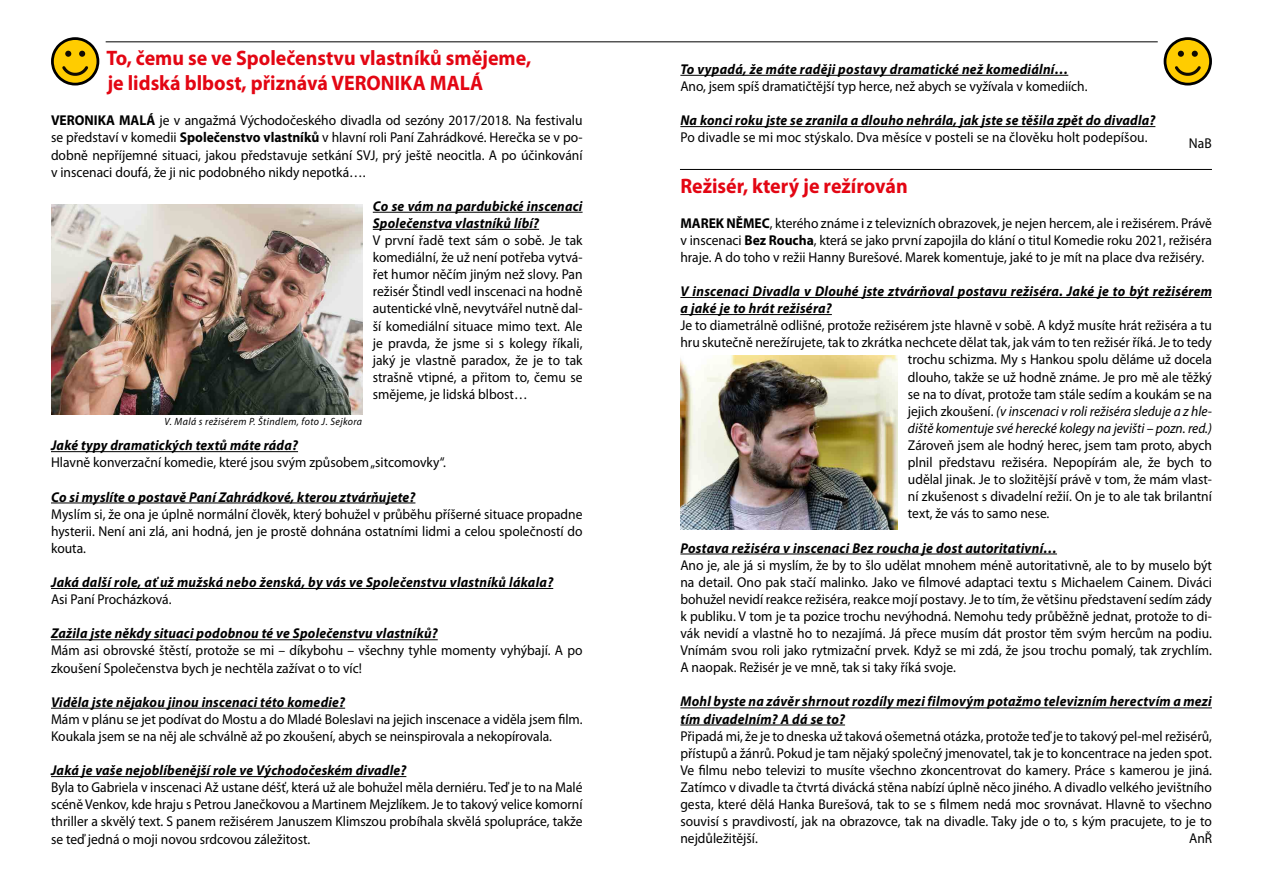
<style>
.page{position:relative;width:1263px;height:893px;background:#fff}
.page>*{position:absolute;margin:0;border:0;box-sizing:border-box;transform-origin:0 0}
.t1{font:700 21px/25.2px "Myriad Pro";color:#e30613;scale:.95 1}
.t2{font:14.25px/17.1px "Myriad Pro";color:#000;text-align:justify;scale:.95 1}
.t3{font:italic 700 14.25px/17.1px "Myriad Pro";letter-spacing:.015em;color:#000;scale:.95 1}
.t4{font:italic 10.5px "Myriad Pro";letter-spacing:.04em;color:#000;scale:.95 1}
.s1{font-weight:700}
.s2{font-style:italic}
</style>
<div class="page">
<svg style="left:51px;top:37px;width:49px;height:49px"></svg>
<svg style="left:1163px;top:37px;width:49px;height:49px"></svg>
<hr style="left:106px;top:41px;width:1052px;height:1px;background:#000">
<hr style="left:373px;top:212px;width:210px;height:1px;background:#000">
<hr style="left:373px;top:229px;width:166px;height:1px;background:#000">
<hr style="left:51px;top:451px;width:247px;height:1px;background:#000">
<hr style="left:51px;top:503px;width:364px;height:1px;background:#000">
<hr style="left:51px;top:588px;width:502px;height:1px;background:#000">
<hr style="left:51px;top:639px;width:387px;height:1px;background:#000">
<hr style="left:51px;top:708px;width:294px;height:1px;background:#000">
<hr style="left:51px;top:776px;width:355px;height:1px;background:#000">
<img style="left:51px;top:204px;width:311px;height:211px">
<hr style="left:680px;top:297px;width:532px;height:1px;background:#000">
<hr style="left:680px;top:314px;width:152px;height:1px;background:#000">
<hr style="left:680px;top:554px;width:377px;height:1px;background:#000">
<hr style="left:680px;top:707px;width:532px;height:1px;background:#000">
<hr style="left:680px;top:725px;width:165px;height:1px;background:#000">
<img style="left:680px;top:355px;width:217px;height:175px">
<hr style="left:680px;top:75px;width:388px;height:1px;background:#000">
<hr style="left:680px;top:126px;width:475px;height:1px;background:#000">
<hr style="left:680px;top:169px;width:532px;height:1px;background:#000">
<h1 class="t1" style="left:107px;top:45px;width:448px">To, čemu se ve Společenstvu vlastníků smějeme, je lidská blbost, přiznává VERONIKA MALÁ</h1>
<p class="t2" style="left:51px;top:112px;width:561px"><span class="s1">VERONIKA MALÁ</span> je v angažmá Východočeského divadla od sezóny 2017/2018. Na festivalu se představí v komedii <span class="s1">Společenstvo vlastníků</span> v hlavní roli Paní Zahrádkové. Herečka se v po&shy;dobně nepříjemné situaci, jakou představuje setkání SVJ, prý ještě neocitla. A po účinkování v inscenaci doufá, že ji nic podobného nikdy nepotká….</p>
<p class="t3" style="left:373px;top:197px;width:222px">Co se vám na pardubické inscenaci<br>Společenstva vlastníků líbí?</p>
<p class="t2" style="left:373px;top:231px;width:222px">V první řadě text sám o sobě. Je tak komediální, že už není potřeba vytvá&shy;řet humor něčím jiným než slovy. Pan režisér Štindl vedl inscenaci na hodně autentické vlně, nevytvářel nutně dal&shy;ší komediální situace mimo text. Ale je pravda, že jsme si s kolegy říkali, jaký je vlastně paradox, že je to tak strašně vtipné, a přitom to, čemu se smějeme, je lidská blbost…</p>
<p class="t3" style="left:51px;top:436px;width:262px">Jaké typy dramatických textů máte ráda?</p>
<p class="t2" style="left:51px;top:454px;width:417px">Hlavně konverzační komedie, které jsou svým způsobem „sitcomovky“.</p>
<p class="t3" style="left:51px;top:488px;width:385px">Co si myslíte o postavě Paní Zahrádkové, kterou ztvárňujete?</p>
<p class="t2" style="left:51px;top:505px;width:561px">Myslím si, že ona je úplně normální člověk, který bohužel v průběhu příšerné situace propadne hysterii. Není ani zlá, ani hodná, jen je prostě dohnána ostatními lidmi a celou společností do kouta.</p>
<p class="t3" style="left:51px;top:573px;width:530px">Jaká další role, ať už mužská nebo ženská, by vás ve Společenstvu vlastníků lákala?</p>
<p class="t2" style="left:51px;top:591px;width:128px">Asi Paní Procházková.</p>
<p class="t3" style="left:51px;top:624px;width:409px">Zažila jste někdy situaci podobnou té ve Společenstvu vlastníků?</p>
<p class="t2" style="left:51px;top:642px;width:561px">Mám asi obrovské štěstí, protože se mi – díkybohu – všechny tyhle momenty vyhýbají. A po zkoušení Společenstva bych je nechtěla zažívat o to víc!</p>
<p class="t3" style="left:51px;top:693px;width:311px">Viděla jste nějakou jinou inscenaci této komedie?</p>
<p class="t2" style="left:51px;top:710px;width:561px">Mám v plánu se jet podívat do Mostu a do Mladé Boleslavi na jejich inscenace a viděla jsem film.<br>Koukala jsem se na něj ale schválně až po zkoušení, abych se neinspirovala a nekopírovala.</p>
<p class="t3" style="left:51px;top:761px;width:376px">Jaká je vaše nejoblíbenější role ve Východočeském divadle?</p>
<p class="t2" style="left:51px;top:779px;width:561px">Byla to Gabriela v inscenaci Až ustane déšť, která už ale bohužel měla derniéru. Teď je to na Malé scéně Venkov, kde hraju s Petrou Janečkovou a Martinem Mejzlíkem. Je to takový velice komorní thriller a skvělý text. S panem režisérem Januszem Klimszou probíhala skvělá spolupráce, takže se teď jedná o moji novou srdcovou záležitost.</p>
<p class="t4" style="left:165px;top:415px;width:209px">V. Malá s režisérem P. Štindlem, foto J. Sejkora</p>
<p class="t3" style="left:680px;top:60px;width:410px">To vypadá, že máte raději postavy dramatické než komediální…</p>
<p class="t2" style="left:680px;top:77px;width:430px">Ano, jsem spíš dramatičtější typ herce, než abych se vyžívala v komediích.</p>
<p class="t3" style="left:680px;top:111px;width:501px">Na konci roku jste se zranila a dlouho nehrála, jak jste se těšila zpět do divadla?</p>
<p class="t2" style="left:680px;top:129px;width:493px">Po divadle se mi moc stýskalo. Dva měsíce v posteli se na člověku holt podepíšou.</p>
<p class="t2" style="left:1189px;top:135px;width:26px">NaB</p>
<h1 class="t1" style="left:680px;top:172px;width:241px">Režisér, který je režírován</h1>
<p class="t2" style="left:680px;top:214px;width:561px"><span class="s1">MAREK NĚMEC</span>, kterého známe i z televizních obrazovek, je nejen hercem, ale i režisérem. Právě v inscenaci <span class="s1">Bez Roucha</span>, která se jako první zapojila do klání o titul Komedie roku 2021, režiséra hraje. A do toho v režii Hanny Burešové. Marek komentuje, jaké to je mít na place dva režiséry.</p>
<p class="t3" style="left:680px;top:282px;width:561px">V inscenaci Divadla v Dlouhé jste ztvárňoval postavu režiséra. Jaké je to být režisérem a jaké je to hrát režiséra?</p>
<p class="t2" style="left:680px;top:317px;width:561px;text-align:right">Je to diametrálně odlišné, protože režisérem jste hlavně v sobě. A když musíte hrát režiséra a tu hru skutečně nerežírujete, tak to zkrátka nechcete dělat tak, jak vám to ten režisér říká. Je to tedy trochu schizma. My s Hankou spolu děláme už docela<br>dlouho, takže se už hodně známe. Je pro mě ale těžký<br>se na to dívat, protože tam stále sedím a koukám se na<br>jejich zkoušení. <span class="s2">(v inscenaci v roli režiséra sleduje a z hle-<br>diště komentuje své herecké kolegy na jevišti – pozn. red.)</span></p>
<p class="t2" style="left:908px;top:436px;width:322px">Zároveň jsem ale hodný herec, jsem tam proto, abych plnil představu režiséra. Nepopírám ale, že bych to udělal jinak. Je to složitější právě v tom, že mám vlast&shy;ní zkušenost s divadelní režií. On je to ale tak brilantní text, že vás to samo nese.</p>
<p class="t3" style="left:680px;top:539px;width:398px">Postava režiséra v inscenaci Bez roucha je dost autoritativní…</p>
<p class="t2" style="left:680px;top:556px;width:561px">Ano je, ale já si myslím, že by to šlo udělat mnohem méně autoritativně, ale to by muselo být na detail. Ono pak stačí malinko. Jako ve filmové adaptaci textu s Michaelem Cainem. Diváci bohužel nevidí reakce režiséra, reakce mojí postavy. Je to tím, že většinu představení sedím zády k publiku. V tom je ta pozice trochu nevýhodná. Nemohu tedy průběžně jednat, protože to di&shy;vák nevidí a vlastně ho to nezajímá. Já přece musím dát prostor těm svým hercům na podiu.<br>Vnímám svou roli jako rytmizační prvek. Když se mi zdá, že jsou trochu pomalý, tak zrychlím.<br>A naopak. Režisér je ve mně, tak si taky říká svoje.</p>
<p class="t3" style="left:680px;top:693px;width:561px">Mohl byste na závěr shrnout rozdíly mezi filmovým potažmo televizním herectvím a mezi tím divadelním? A dá se to?</p>
<p class="t2" style="left:680px;top:727px;width:561px">Připadá mi, že je to dneska už taková ošemetná otázka, protože teď je to takový pel-mel režisérů, přístupů a žánrů. Pokud je tam nějaký společný jmenovatel, tak je to koncentrace na jeden spot.<br>Ve filmu nebo televizi to musíte všechno zkoncentrovat do kamery. Práce s kamerou je jiná.<br>Zatímco v divadle ta čtvrtá divácká stěna nabízí úplně něco jiného. A divadlo velkého jevištního gesta, které dělá Hanka Burešová, tak to se s filmem nedá moc srovnávat. Hlavně to všechno souvisí s pravdivostí, jak na obrazovce, tak na divadle. Taky jde o to, s kým pracujete, to je to nejdůležitější.</p>
<p class="t2" style="left:1189px;top:830px;width:26px">AnŘ</p>
</div>
